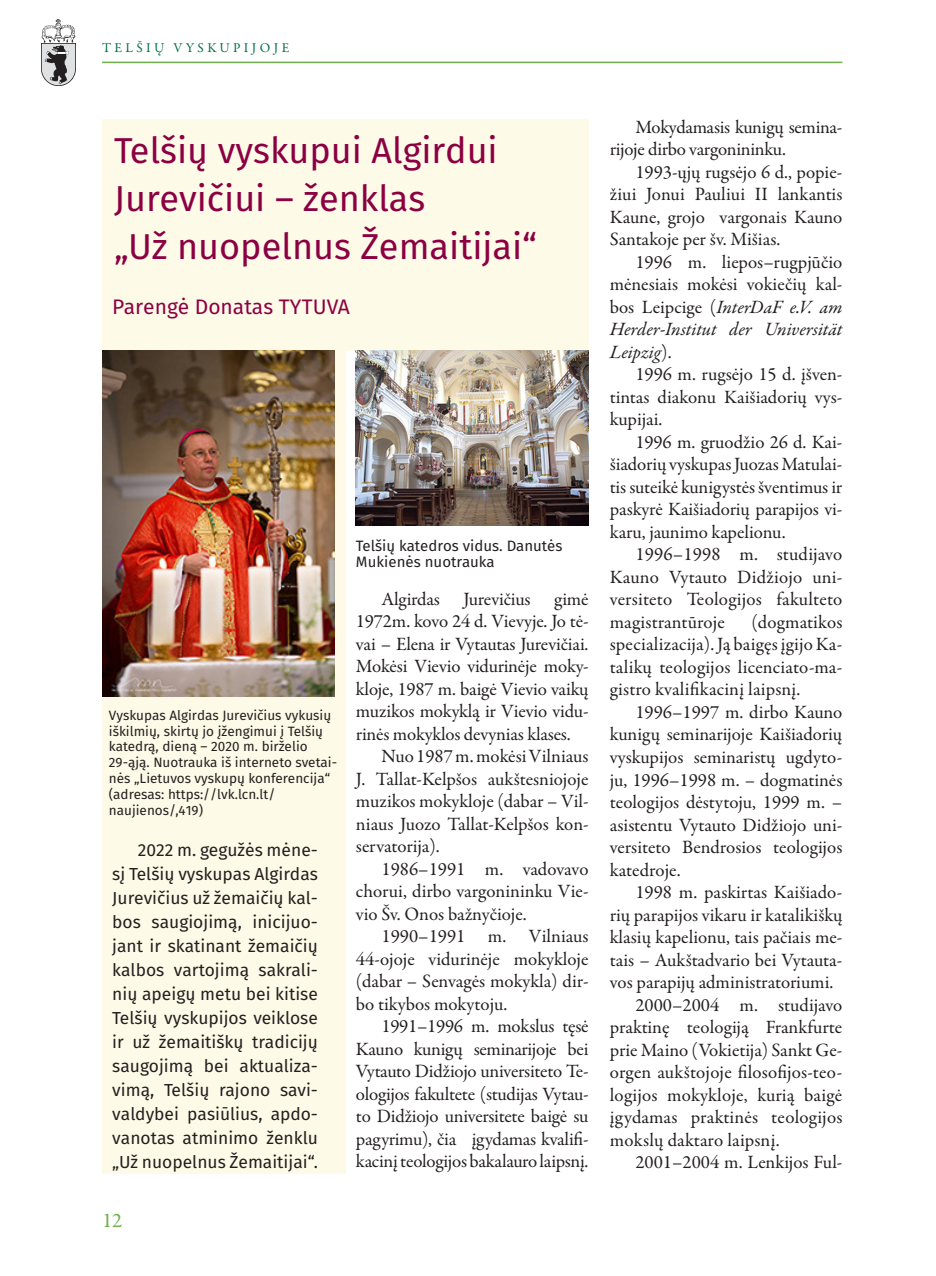
<style>
.page{position:relative;width:936px;height:1276px;background:#fff}
.page>*{position:absolute;margin:0;border:0;box-sizing:border-box;transform-origin:0 0}
.tekstas{font:36px "Fira Sans";color:#8b0042}
.tekstas-2{font:21px "Fira Sans";color:#8b0042}
.t1{font:21px "Garamond Premr Pro";color:#6fb048}
.tekstas-3{font:18.9px/22.5px "Garamond Premr Pro";color:#231f20;text-align:justify}
.tekstas-4{font:17.4px/24px "Fira Sans";color:#231f20;text-align:justify}
.parašas{font:15px/16.5px "Fira Sans";color:#231f20}
.parašas-2{font:13.5px/15.8px "Fira Sans";color:#231f20}
.t2{font:13.5px "Garamond Premr Pro";letter-spacing:.25em;color:#017045}
.s1{font-style:italic}
</style>
<div class="page">
<img style="left:41px;top:19px;width:35px;height:67px">
<hr style="left:102px;top:62px;width:740px;height:1px;background:#6fb048">
<div style="left:102px;top:351px;width:243px;height:823px;background:#fdfae7"></div>
<div style="left:102px;top:119px;width:486px;height:232px;background:#fdfae7"></div>
<img style="left:102px;top:351px;width:232px;height:345px">
<img style="left:356px;top:351px;width:232px;height:174px">
<p class="t2" style="left:102px;top:39px;width:189px">TELŠIŲ VYSKUPIJOJE</p>
<p class="tekstas" style="left:114px;top:125px;width:385px">Telšių vyskupui Algirdui</p>
<p class="tekstas" style="left:114px;top:173px;width:313px">Jurevičiui – ženklas</p>
<p class="tekstas" style="left:114px;top:221px;width:424px">„Už nuopelnus Žemaitijai“</p>
<p class="tekstas-2" style="left:112px;top:292px;width:239px">Parengė Donatas TYTUVA</p>
<p class="parašas-2" style="left:109px;top:708px;width:224px">Vyskupas Algirdas Jurevičius vykusių iškilmių, skirtų jo įžengimui į Telšių katedrą, dieną – 2020 m. birželio</p>
<p class="parašas-2" style="left:109px;top:755px;width:230px">29-ąją. Nuotrauka iš interneto svetai-</p>
<p class="parašas-2" style="left:109px;top:771px;width:223px;line-height:16.2px">nės „Lietuvos vyskupų konferencija“ (adresas: https://lvk.lcn.lt/ naujienos/,419)</p>
<p class="tekstas-4" style="left:112px;top:839px;width:207px;text-indent:26px">2022 m. gegužės mėne&shy;sį Telšių vyskupas Algirdas Jurevičius už žemaičių kal&shy;bos saugiojimą, inicijuo&shy;jant ir skatinant žemaičių kalbos vartojimą sakrali&shy;nių apeigų metu bei kitise Telšių vyskupijos veiklose ir už žemaitiškų tradicijų saugojimą bei aktualiza&shy;vimą, Telšių rajono savi&shy;valdybei pasiūlius, apdo&shy;vanotas atminimo ženklu „Už nuopelnus Žemaitijai“.</p>
<p class="t1" style="left:102px;top:1208px;width:22px">12</p>
<p class="parašas" style="left:356px;top:538px;width:208px">Telšių katedros vidus. Danutės<br>Mukienės nuotrauka</p>
<p class="tekstas-3" style="left:356px;top:588px;width:234px;text-indent:26px">Algirdas Jurevičius gimė 1972m. kovo 24 d. Vievyje. Jo tė&shy;vai – Elena ir Vytautas Jurevičiai.<br>Mokėsi Vievio vidurinėje moky&shy;kloje, 1987 m. baigė Vievio vaikų muzikos mokyklą ir Vievio vidu&shy;rinės mokyklos devynias klases.</p>
<p class="tekstas-3" style="left:356px;top:745px;width:234px;text-indent:26px">Nuo 1987 m. mokėsi Vilniaus J. Tallat-Kelpšos aukštesniojoje muzikos mokykloje (dabar – Vil&shy;niaus Juozo Tallat-Kelpšos kon&shy;servatorija).</p>
<p class="tekstas-3" style="left:356px;top:858px;width:234px;text-indent:26px">1986–1991 m. vadovavo chorui, dirbo vargonininku Vie&shy;vio Šv. Onos bažnyčioje.</p>
<p class="tekstas-3" style="left:356px;top:925px;width:234px;text-indent:26px">1990–1991 m. Vilniaus 44-ojoje vidurinėje mokykloje (dabar – Senvagės mokykla) dir&shy;bo tikybos mokytoju.</p>
<p class="tekstas-3" style="left:356px;top:1015px;width:234px;text-indent:26px">1991–1996 m. mokslus tęsė Kauno kunigų seminarijoje bei Vytauto Didžiojo universiteto Te&shy;ologijos fakultete (studijas Vytau&shy;to Didžiojo universitete baigė su pagyrimu), čia įgydamas kvalifi&shy;kacinį teologijos bakalauro laipsnį.</p>
<p class="tekstas-3" style="left:609px;top:116px;width:234px;text-indent:26px">Mokydamasis kunigų semina&shy;rijoje dirbo vargonininku.</p>
<p class="tekstas-3" style="left:609px;top:161px;width:234px;text-indent:26px">1993-ųjų rugsėjo 6 d., popie&shy;žiui Jonui Pauliui II lankantis Kaune, grojo vargonais Kauno Santakoje per šv. Mišias.</p>
<p class="tekstas-3" style="left:609px;top:251px;width:234px;text-indent:26px">1996 m. liepos–rugpjūčio mėnesiais mokėsi vokiečių kal&shy;bos Leipcige (<span class="s1">InterDaF e.V. am Herder-Institut der Universität Leipzig</span>).</p>
<p class="tekstas-3" style="left:609px;top:364px;width:234px;text-indent:26px">1996 m. rugsėjo 15 d. įšven&shy;tintas diakonu Kaišiadorių vys&shy;kupijai.</p>
<p class="tekstas-3" style="left:609px;top:431px;width:234px;text-indent:26px">1996 m. gruodžio 26 d. Kai&shy;šiadorių vyskupas Juozas Matulai&shy;tis suteikė kunigystės šventimus ir paskyrė Kaišiadorių parapijos vi&shy;karu, jaunimo kapelionu.</p>
<p class="tekstas-3" style="left:609px;top:544px;width:234px;text-indent:26px">1996–1998 m. studijavo Kauno Vytauto Didžiojo uni&shy;versiteto Teologijos fakulteto magistrantūroje</p>
<p class="tekstas-3" style="left:609px;top:611px;width:234px;text-indent:142px">(dogmatikos specializacija). Ją baigęs įgijo Ka&shy;talikų teologijos licenciato-ma&shy;gistro kvalifikacinį laipsnį.</p>
<p class="tekstas-3" style="left:609px;top:701px;width:234px;text-indent:26px">1996–1997 m. dirbo Kauno kunigų seminarijoje Kaišiadorių vyskupijos seminaristų ugdyto&shy;ju, 1996–1998 m. – dogmatinės teologijos dėstytoju, 1999 m. – asistentu Vytauto Didžiojo uni&shy;versiteto Bendrosios teologijos katedroje.</p>
<p class="tekstas-3" style="left:609px;top:881px;width:234px;text-indent:26px">1998 m. paskirtas Kaišiado&shy;rių parapijos vikaru ir katalikiškų klasių kapelionu, tais pačiais me&shy;tais – Aukštadvario bei Vytauta&shy;vos parapijų administratoriumi.</p>
<p class="tekstas-3" style="left:609px;top:994px;width:234px;text-indent:26px">2000–2004 m. studijavo praktinę teologiją Frankfurte prie Maino (Vokietija) Sankt Ge&shy;orgen aukštojoje filosofijos-teo&shy;logijos mokykloje, kurią baigė įgydamas praktinės teologijos mokslų daktaro laipsnį.</p>
<p class="tekstas-3" style="left:635px;top:1151px;width:208px">2001–2004 m. Lenkijos Ful-</p>
</div>
